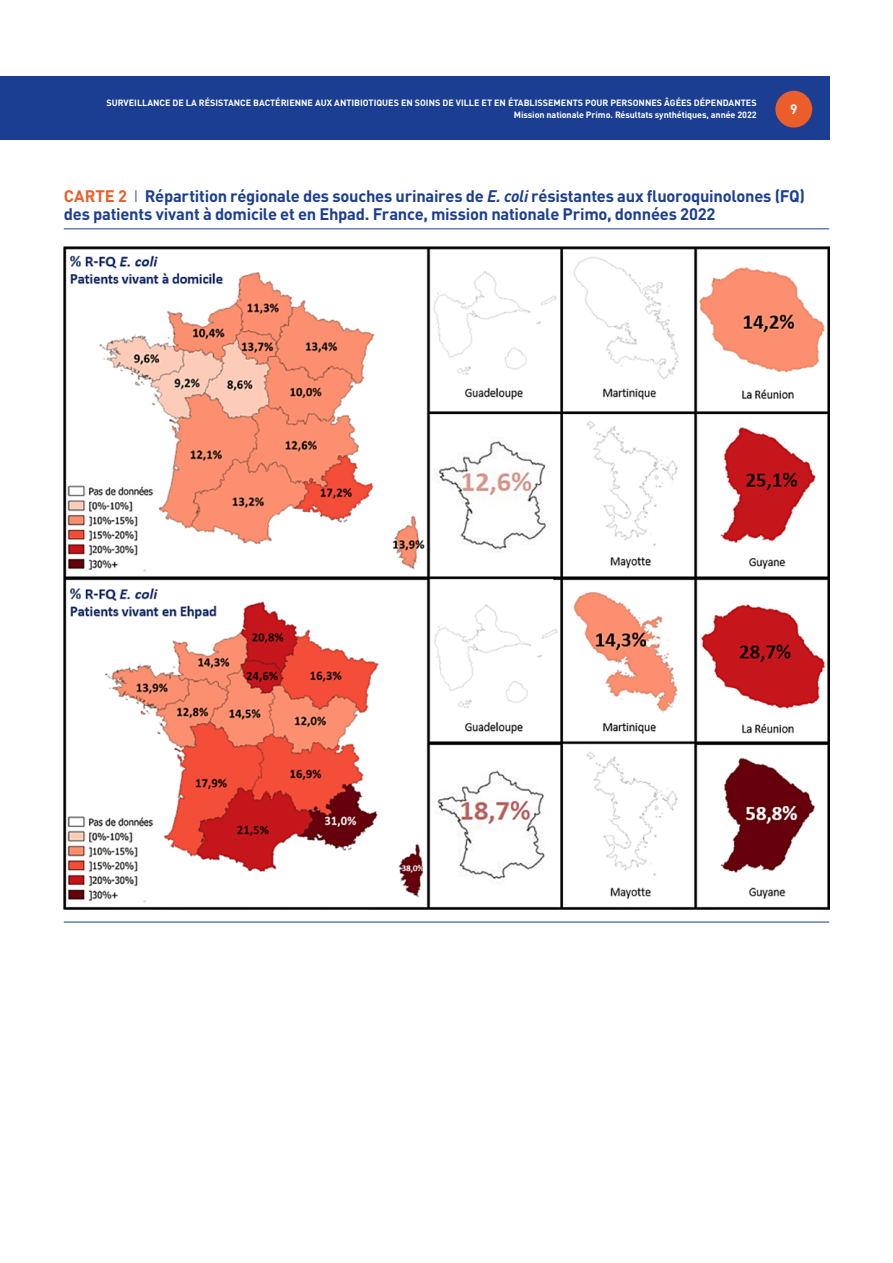
<style>
.page{position:relative;width:893px;height:1263px;background:#fff}
.page>*{position:absolute;margin:0;border:0;box-sizing:border-box;transform-origin:0 0}
.FIG-Titre-Filet{font:700 16.5px/18px "DIN Pro";letter-spacing:-.015em;color:#1b3e92}
.t1{font:700 13.5px "DIN Pro";color:#fff}
.t2{font:700 9px/12px "DIN Pro";color:#fff;text-align:right}
.s1{color:#eb5e29}
.s2{font-weight:300}
.s3{font-style:italic}
</style>
<div class="page">
<div style="left:0;top:77px;width:829px;height:63px;background:#1b3e92"></div>
<div style="left:775px;top:91px;width:37px;height:37px;background:#eb5e29;border-radius:50%"></div>
<hr style="left:64px;top:228px;width:765px;height:1px;background:#1b3e92">
<img style="left:64px;top:246px;width:765px;height:663px">
<hr style="left:64px;top:921px;width:765px;height:1px;background:#1b3e92">
<p class="t2" style="left:106px;top:96px;width:652px">SURVEILLANCE DE LA RÉSISTANCE BACTÉRIENNE AUX ANTIBIOTIQUES EN SOINS DE VILLE ET EN ÉTABLISSEMENTS POUR PERSONNES ÂGÉES DÉPENDANTES<br>Mission nationale Primo. Résultats synthétiques, année 2022</p>
<h2 class="t1" style="left:790px;top:98px;width:9px">9</h2>
<p class="FIG-Titre-Filet" style="left:64px;top:185px;width:743px"><span class="s1">CARTE 2</span> <span class="s2">I</span> Répartition régionale des souches urinaires de <span class="s3">E. coli</span> résistantes aux fluoroquinolones (FQ) des patients vivant à domicile et en Ehpad. France, mission nationale Primo, données 2022</p>
</div>
